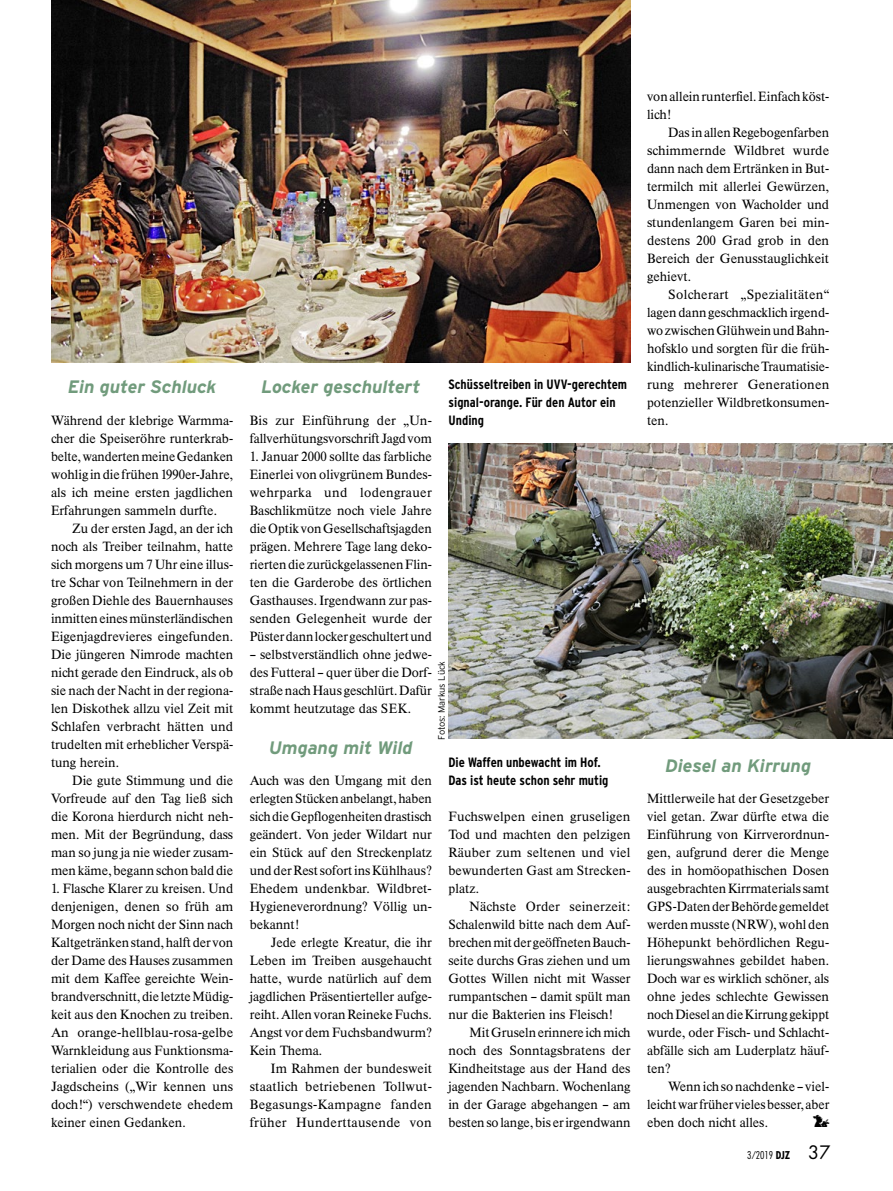
<style>
.page{position:relative;width:893px;height:1191px;background:#fff}
.page>*{position:absolute;margin:0;border:0;box-sizing:border-box;transform-origin:0 0}
.Artikel__Zwischenübe{font:italic 700 18px "Parey Interstate";letter-spacing:-.005em;color:#719b7c}
.t1{font:18px "DJZ Sonderzeichen";color:#000}
.Bildunterschrift{font:700 condensed 13.5px/18px "Parey Interstate";color:#000}
.Artikel__Text_mit_Ei{font:500 13.2px/18px "Parey Times BQ";color:#000;text-align:justify}
.Artikel__Text_ohne_E{font:500 13.2px/18px "Parey Times BQ";color:#000;text-align:justify}
.t2{font:10.5px "Parey Futura Std Con Lig";color:#000}
.Bildnachweis{font:300 9.3px "Parey Interstate";letter-spacing:-.01em;color:#000}
.s1{font-family:"Parey Futura";font-weight:700;font-stretch:condensed}
.s2{font-family:"Parey Futura";font-size:18px}
</style>
<div class="page">
<img style="left:448px;top:443px;width:445px;height:295px">
<img style="left:51px;top:0;width:579px;height:363px">
<p class="Artikel__Zwischenübe" style="left:68px;top:377px;width:150px">Ein guter Schluck</p>
<p class="Artikel__Text_ohne_E" style="left:51px;top:412px;width:184px">Während der klebrige Warmma&shy;cher die Speiseröhre runterkrab&shy;belte, wanderten meine Gedanken wohlig in die frühen 1990er-Jahre, als ich meine ersten jagdlichen Erfahrungen sammeln durfte.</p>
<p class="Artikel__Text_mit_Ei" style="left:51px;top:520px;width:184px;text-indent:21px">Zu der ersten Jagd, an der ich noch als Treiber teilnahm, hatte sich morgens um 7 Uhr eine illus&shy;tre Schar von Teilnehmern in der großen Diehle des Bauernhauses inmitten eines münsterländischen Eigenjagdrevieres eingefunden.<br>Die jüngeren Nimrode machten nicht gerade den Eindruck, als ob sie nach der Nacht in der regiona&shy;len Diskothek allzu viel Zeit mit Schlafen verbracht hätten und trudelten mit erheblicher Verspä&shy;tung herein.</p>
<p class="Artikel__Text_mit_Ei" style="left:51px;top:772px;width:184px;text-indent:21px">Die gute Stimmung und die Vorfreude auf den Tag ließ sich die Korona hierdurch nicht neh&shy;men. Mit der Begründung, dass man so jung ja nie wieder zusam&shy;men käme, begann schon bald die</p>
<p class="Artikel__Text_mit_Ei" style="left:51px;top:880px;width:184px">1. Flasche Klarer zu kreisen. Und denjenigen, denen so früh am Morgen noch nicht der Sinn nach Kaltgetränken stand, halft der von der Dame des Hauses zusammen mit dem Kaffee gereichte Wein&shy;brandverschnitt, die letzte Müdig&shy;keit aus den Knochen zu treiben.<br>An orange-hellblau-rosa-gelbe Warnkleidung aus Funktionsma&shy;terialien oder die Kontrolle des Jagdscheins („Wir kennen uns doch!“) verschwendete ehedem keiner einen Gedanken.</p>
<p class="Bildunterschrift" style="left:449px;top:375px;width:180px">Schüsseltreiben in UVV-gerechtem signal-orange. Für den Autor ein<br>Unding</p>
<p class="Artikel__Zwischenübe" style="left:261px;top:377px;width:161px">Locker geschultert</p>
<p class="Artikel__Text_ohne_E" style="left:250px;top:412px;width:184px">Bis zur Einführung der „Un&shy;fallverhütungsvorschrift Jagd vom</p>
<p class="Artikel__Text_ohne_E" style="left:250px;top:448px;width:184px">1. Januar 2000 sollte das farbliche Einerlei von olivgrünem Bundes&shy;wehrparka und lodengrauer Baschlikmütze noch viele Jahre die Optik von Gesellschaftsjagden prägen. Mehrere Tage lang deko&shy;rierten die zurückgelassenen Flin&shy;ten die Garderobe des örtlichen Gasthauses. Irgendwann zur pas&shy;senden Gelegenheit wurde der Püster dann locker geschultert und</p>
<p class="Artikel__Text_ohne_E" style="left:250px;top:646px;width:184px">– selbstverständlich ohne jedwe&shy;des Futteral – quer über die Dorf&shy;straße nach Haus geschlürt. Dafür kommt heutzutage das SEK.</p>
<p class="Artikel__Zwischenübe" style="left:269px;top:737px;width:145px">Umgang mit Wild</p>
<p class="Artikel__Text_ohne_E" style="left:250px;top:772px;width:184px">Auch was den Umgang mit den erlegten Stücken anbelangt, haben sich die Gepflogenheiten drastisch geändert. Von jeder Wildart nur ein Stück auf den Streckenplatz und der Rest sofort ins Kühlhaus?<br>Ehedem undenkbar. Wildbret-Hygieneverordnung? Völlig un&shy;bekannt!</p>
<p class="Artikel__Text_mit_Ei" style="left:250px;top:934px;width:184px;text-indent:21px">Jede erlegte Kreatur, die ihr Leben im Treiben ausgehaucht hatte, wurde natürlich auf dem jagdlichen Präsentierteller aufge&shy;reiht. Allen voran Reineke Fuchs.<br>Angst vor dem Fuchsbandwurm?<br>Kein Thema.</p>
<p class="Artikel__Text_mit_Ei" style="left:250px;top:1060px;width:184px;text-indent:21px">Im Rahmen der bundesweit staatlich betriebenen Tollwut-Begasungs-Kampagne fanden früher Hunderttausende von</p>
<p class="Bildnachweis" style="left:436px;top:739px;width:80px;rotate:-90deg">Fotos: Markus Lück</p>
<p class="Bildunterschrift" style="left:448px;top:753px;width:162px">Die Waffen unbewacht im Hof.<br>Das ist heute schon sehr mutig</p>
<p class="Artikel__Text_mit_Ei" style="left:448px;top:808px;width:184px">Fuchswelpen einen gruseligen Tod und machten den pelzigen Räuber zum seltenen und viel bewunderten Gast am Strecken&shy;platz.</p>
<p class="Artikel__Text_mit_Ei" style="left:448px;top:898px;width:184px;text-indent:21px">Nächste Order seinerzeit:<br>Schalenwild bitte nach dem Auf&shy;brechen mit der geöffneten Bauch&shy;seite durchs Gras ziehen und um Gottes Willen nicht mit Wasser rumpantschen – damit spült man nur die Bakterien ins Fleisch!</p>
<p class="Artikel__Text_mit_Ei" style="left:448px;top:1024px;width:184px;text-indent:21px">Mit Gruseln erinnere ich mich noch des Sonntagsbratens der Kindheitstage aus der Hand des jagenden Nachbarn. Wochenlang in der Garage abgehangen – am besten so lange, bis er irgendwann</p>
<p class="Artikel__Text_mit_Ei" style="left:647px;top:88px;width:184px">von allein runterfiel. Einfach köst&shy;lich!</p>
<p class="Artikel__Text_mit_Ei" style="left:647px;top:124px;width:184px;text-indent:21px">Das in allen Regebogenfarben schimmernde Wildbret wurde dann nach dem Ertränken in But&shy;termilch mit allerlei Gewürzen, Unmengen von Wacholder und stundenlangem Garen bei min&shy;destens 200 Grad grob in den Bereich der Genusstauglichkeit gehievt.</p>
<p class="Artikel__Text_mit_Ei" style="left:647px;top:286px;width:184px;text-indent:21px">Solcherart „Spezialitäten“ lagen dann geschmacklich irgend&shy;wo zwischen Glühwein und Bahn&shy;hofsklo und sorgten für die früh&shy;kindlich-kulinarische Traumatisie&shy;rung mehrerer Generationen potenzieller Wildbretkonsumen&shy;ten.</p>
<p class="Artikel__Zwischenübe" style="left:665px;top:756px;width:147px">Diesel an Kirrung</p>
<p class="Artikel__Text_ohne_E" style="left:647px;top:790px;width:184px">Mittlerweile hat der Gesetzgeber viel getan. Zwar dürfte etwa die Einführung von Kirrverordnun&shy;gen, aufgrund derer die Menge des in homöopathischen Dosen ausgebrachten Kirrmaterials samt GPS-Daten der Behörde gemeldet werden musste (NRW), wohl den Höhepunkt behördlichen Regu&shy;lierungswahnes gebildet haben.<br>Doch war es wirklich schöner, als ohne jedes schlechte Gewissen noch Diesel an die Kirrung gekippt wurde, oder Fisch- und Schlacht&shy;abfälle sich am Luderplatz häuf&shy;ten?</p>
<p class="Artikel__Text_mit_Ei" style="left:647px;top:1078px;width:184px;text-indent:21px">Wenn ich so nachdenke – viel&shy;leicht war früher vieles besser, aber eben doch nicht alles.</p>
<p class="t2" style="left:747px;top:1149px;width:85px">3/2019 <span class="s1">DJZ</span> <span class="s2">37</span></p>
<p class="t1" style="left:813px;top:1111px;width:18px">j</p>
</div>
